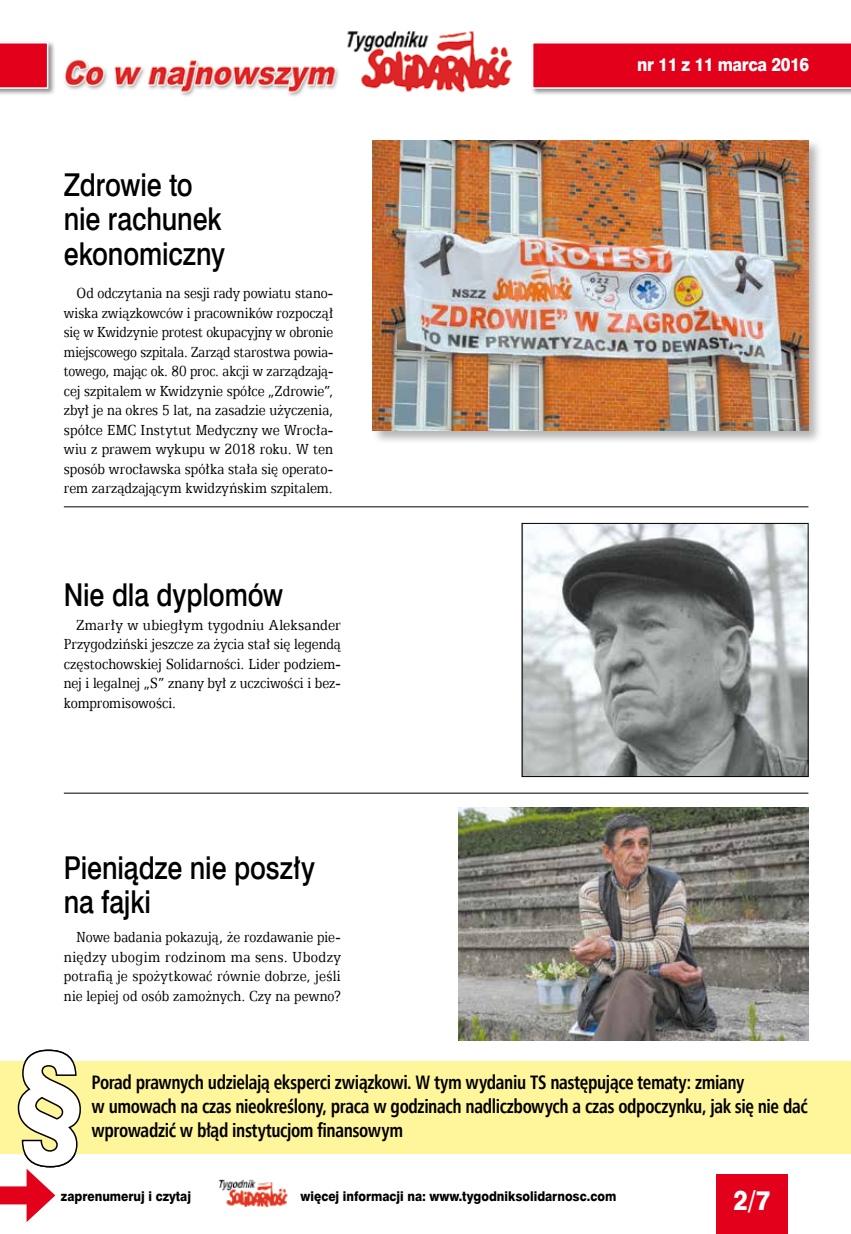
<style>
.page{position:relative;width:851px;height:1234px;background:#fff}
.page>*{position:absolute;margin:0;border:0;box-sizing:border-box;transform-origin:0 0}
.t1{font:31.5px/34.5px "Swis 721 Md EU";letter-spacing:-.005em;color:#000;scale:.85 1}
.t2{font:27px "Swis 721 Hv EU";color:#fff;scale:.9 1}
.t3{font:700 21px/24px "Humnst 777 Cn EU";letter-spacing:.01em;color:#000;text-align:justify;scale:.83 1}
.t4{font:700 19.5px/24px "Humnst 777 Cn EU";letter-spacing:-.02em;color:#000;scale:.91 1}
.t5{font:18.3px "Swis 721 Hv EU";letter-spacing:-.02em;color:#fff;scale:.9 1}
.t6{font:16.5px/19.5px "Egyptian 505 EU";color:#000;text-align:justify;scale:.84 1}
.t7{font:16.5px/19.5px "Egyptian 505 EU";color:#000;text-align:justify;scale:.88 1}
.t8{font:13.5px "Swis 721 Hv EU";color:#000;scale:.9 1}
</style>
<div class="page">
<div style="left:716px;top:1174px;width:72px;height:59px;background:#e2001a"></div>
<img style="left:219px;top:1179px;width:69px;height:27px">
<div style="left:0;top:1186px;width:38px;height:18px;background:#e2001a"></div>
<div style="left:0;top:1060px;width:850px;height:92px;background:#fff59b"></div>
<svg style="left:17px;top:1049px;width:65px;height:172px"></svg>
<img style="left:64px;top:31px;width:448px;height:65px">
<div style="left:530px;top:40px;width:320px;height:56px;background:#000;opacity:.45"></div>
<svg style="left:531px;top:42px;width:319px;height:47px;background:#e3122a"></svg>
<div style="left:0;top:40px;width:56px;height:56px;background:#000;opacity:.45"></div>
<svg style="left:0;top:42px;width:48px;height:47px;background:#e4162e"></svg>
<hr style="left:64px;top:792px;width:744px;height:1px;background:#000">
<hr style="left:64px;top:506px;width:744px;height:1px;background:#000">
<div style="left:371px;top:138px;width:451px;height:306px;background:#000;opacity:.3"></div>
<img style="left:373px;top:140px;width:435px;height:290px">
<img style="left:523px;top:525px;width:283px;height:249px">
<div style="left:521px;top:523px;width:287px;height:253px;border:1px solid #000"></div>
<img style="left:458px;top:807px;width:350px;height:233px">
<h1 class="t1" style="left:64px;top:169px;width:191px">Zdrowie to nie rachunek ekonomiczny</h1>
<p class="t6" style="left:64px;top:283px;width:322px;text-indent:13px">Od odczytania na sesji rady powiatu stano&shy;wiska związkowców i pracowników rozpoczął się w Kwidzynie protest okupacyjny w obronie miejscowego szpitala. Zarząd starostwa powia&shy;towego, mając ok. 80 proc. akcji w zarządzają&shy;cej szpitalem w Kwidzynie spółce „Zdrowie”, zbył je na okres 5 lat, na zasadzie użyczenia, spółce EMC Instytut Medyczny we Wrocła&shy;wiu z prawem wykupu w 2018 roku. W ten sposób wrocławska spółka stała się operato&shy;rem zarządzającym kwidzyńskim szpitalem.</p>
<h1 class="t1" style="left:64px;top:579px;width:259px">Nie dla dyplomów</h1>
<p class="t7" style="left:64px;top:614px;width:316px;text-indent:13px">Zmarły w ubiegłym tygodniu Aleksander Przygodziński jeszcze za życia stał się legendą częstochowskiej Solidarności. Lider podziem&shy;nej i legalnej „S” znany był z uczciwości i bez&shy;kompromisowości.</p>
<h1 class="t1" style="left:64px;top:852px;width:297px">Pieniądze nie poszły na fajki</h1>
<p class="t6" style="left:64px;top:926px;width:331px;text-indent:13px">Nowe badania pokazują, że rozdawanie pie&shy;niędzy ubogim rodzinom ma sens. Ubodzy potrafią je spożytkować równie dobrze, jeśli nie lepiej od osób zamożnych. Czy na pewno?</p>
<p class="t5" style="left:637px;top:53px;width:192px">nr 11 z 11 marca 2016</p>
<p class="t3" style="left:96px;top:1069px;width:761px">Porad prawnych udzielają eksperci związkowi. W tym wydaniu TS następujące tematy: międzyzakładowa komisja koordynacyjna (MKK), prawo do zasiłku przedemerytalnego a dochód z wynajmu</p>
<p class="t4" style="left:91px;top:1069px;width:788px">Porad prawnych udzielają eksperci związkowi. W tym wydaniu TS następujące tematy: zmiany<br>w umowach na czas nieokreślony, praca w godzinach nadliczbowych a czas odpoczynku, jak się nie dać wprowadzić w błąd instytucjom finansowym</p>
<p class="t8" style="left:61px;top:1187px;width:146px">zaprenumeruj i czytaj</p>
<p class="t8" style="left:300px;top:1187px;width:352px">więcej informacji na: www.tygodniksolidarnosc.com</p>
<h2 class="t2" style="left:733px;top:1183px;width:42px">2/7</h2>
</div>
